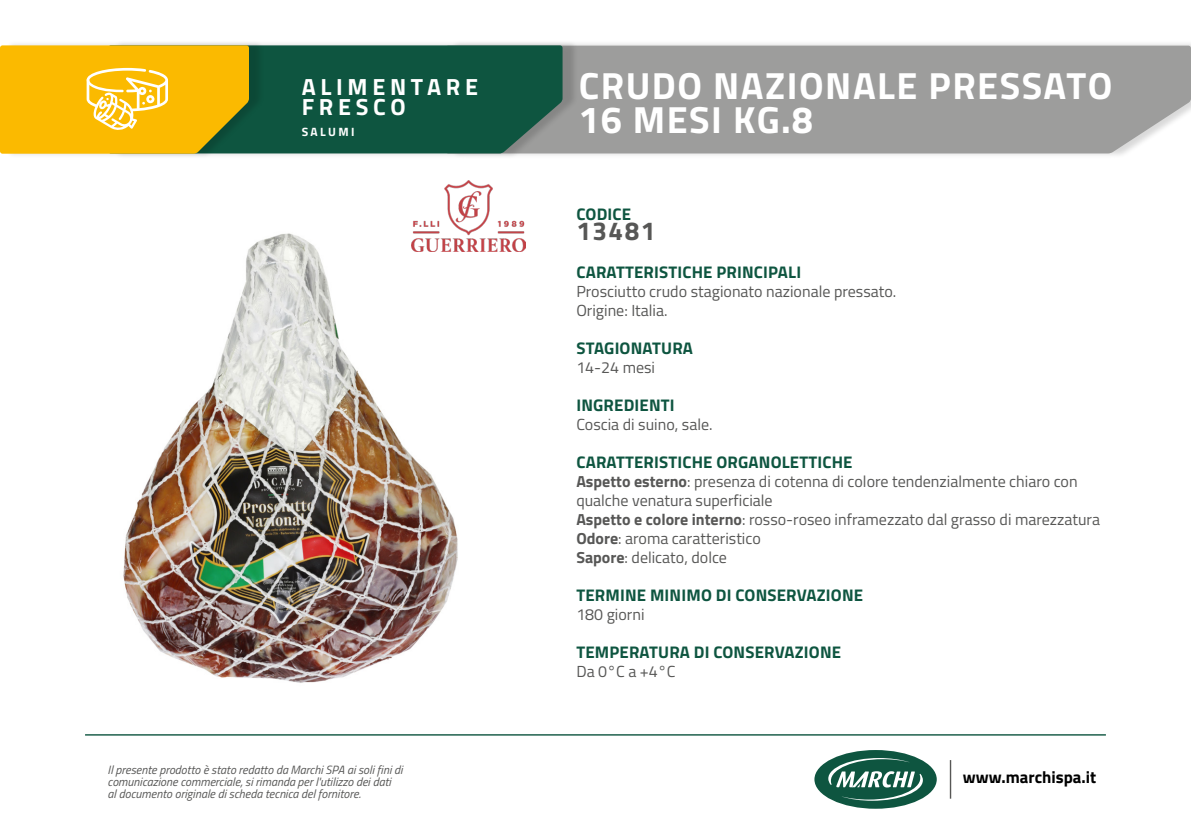
<style>
.page{position:relative;width:1191px;height:840px;background:#fff}
.page>*{position:absolute;margin:0;border:0;box-sizing:border-box;transform-origin:0 0}
.t1{font:700 37.8px "Titillium Web";letter-spacing:.04em;color:#fff}
.t2{font:700 26px "Titillium Web";letter-spacing:.06em;color:#575756}
.t3{font:700 23.4px "Titillium Web";letter-spacing:.2em;color:#fff}
.t4{font:700 16.8px "Titillium Web";letter-spacing:.01em;color:#0e5540}
.t5{font:700 16.8px "Titillium Web";color:#000}
.t6{font:16px/19px "Titillium Web";color:#575756}
.t7{font:italic 12px/12px "Titillium Web";color:#575756}
.t8{font:700 12px "Titillium Web";letter-spacing:.2em;color:#fff}
.s1{font-weight:700}
</style>
<div class="page">
<hr style="left:949px;top:759px;width:2px;height:39px;background:#575756">
<div style="left:814px;top:749px;width:122px;height:59px;background:#0e5540;border-radius:50%"></div>
<svg style="left:828px;top:757px;width:95px;height:43px"></svg>
<hr style="left:85px;top:733px;width:1021px;height:2px;background:#0e5540">
<div style="left:450px;top:40px;width:741px;height:119px;background:#000;opacity:.15"></div>
<div style="left:578px;top:46px;width:613px;height:107px;background:#9d9d9c"></div>
<div style="left:113px;top:40px;width:465px;height:119px;background:#000;opacity:.15"></div>
<div style="left:265px;top:45px;width:297px;height:108px;background:#0e5540"></div>
<div style="left:5px;top:40px;width:260px;height:119px;background:#000;opacity:.15"></div>
<svg style="left:0;top:45px;width:249px;height:109px;background:#efb812"></svg>
<img style="left:123px;top:233px;width:335px;height:450px">
<img style="left:412px;top:180px;width:113px;height:72px">
<p class="t3" style="left:302px;top:69px;width:178px">ALIMENTARE</p>
<p class="t3" style="left:302px;top:88px;width:105px">FRESCO</p>
<p class="t8" style="left:302px;top:122px;width:54px">SALUMI</p>
<p class="t7" style="left:108px;top:762px;width:296px">Il presente prodotto è stato redatto da Marchi SPA ai soli fini di comunicazione commerciale, si rimanda per l'utilizzo dei dati<br>al documento originale di scheda tecnica del fornitore.</p>
<p class="t1" style="left:578px;top:56px;width:535px">CRUDO NAZIONALE PRESSATO</p>
<p class="t1" style="left:578px;top:91px;width:236px">16 MESI KG.8</p>
<p class="t4" style="left:576px;top:201px;width:56px">CODICE</p>
<p class="t2" style="left:576px;top:211px;width:81px">13481</p>
<p class="t4" style="left:576px;top:259px;width:226px">CARATTERISTICHE PRINCIPALI</p>
<p class="t6" style="left:576px;top:281px;width:321px">Prosciutto crudo stagionato nazionale pressato.</p>
<p class="t6" style="left:576px;top:300px;width:93px">Origine: Italia.</p>
<p class="t4" style="left:576px;top:335px;width:118px">STAGIONATURA</p>
<p class="t6" style="left:576px;top:357px;width:80px">14-24 mesi</p>
<p class="t4" style="left:576px;top:392px;width:100px">INGREDIENTI</p>
<p class="t6" style="left:576px;top:414px;width:138px">Coscia di suino, sale.</p>
<p class="t4" style="left:576px;top:449px;width:278px">CARATTERISTICHE ORGANOLETTICHE</p>
<p class="t6" style="left:576px;top:471px;width:503px"><span class="s1">Aspetto esterno</span>: presenza di cotenna di colore tendenzialmente chiaro con qualche venatura superficiale</p>
<p class="t6" style="left:576px;top:509px;width:525px"><span class="s1">Aspetto e colore interno</span>: rosso-roseo inframezzato dal grasso di marezzatura</p>
<p class="t6" style="left:576px;top:528px;width:186px"><span class="s1">Odore</span>: aroma caratteristico</p>
<p class="t6" style="left:576px;top:547px;width:152px"><span class="s1">Sapore</span>: delicato, dolce</p>
<p class="t4" style="left:576px;top:582px;width:288px">TERMINE MINIMO DI CONSERVAZIONE</p>
<p class="t6" style="left:576px;top:604px;width:70px">180 giorni</p>
<p class="t4" style="left:576px;top:639px;width:266px">TEMPERATURA DI CONSERVAZIONE</p>
<p class="t6" style="left:576px;top:661px;width:101px">Da 0°C a +4°C</p>
<p class="t5" style="left:963px;top:764px;width:135px">www.marchispa.it</p>
</div>
